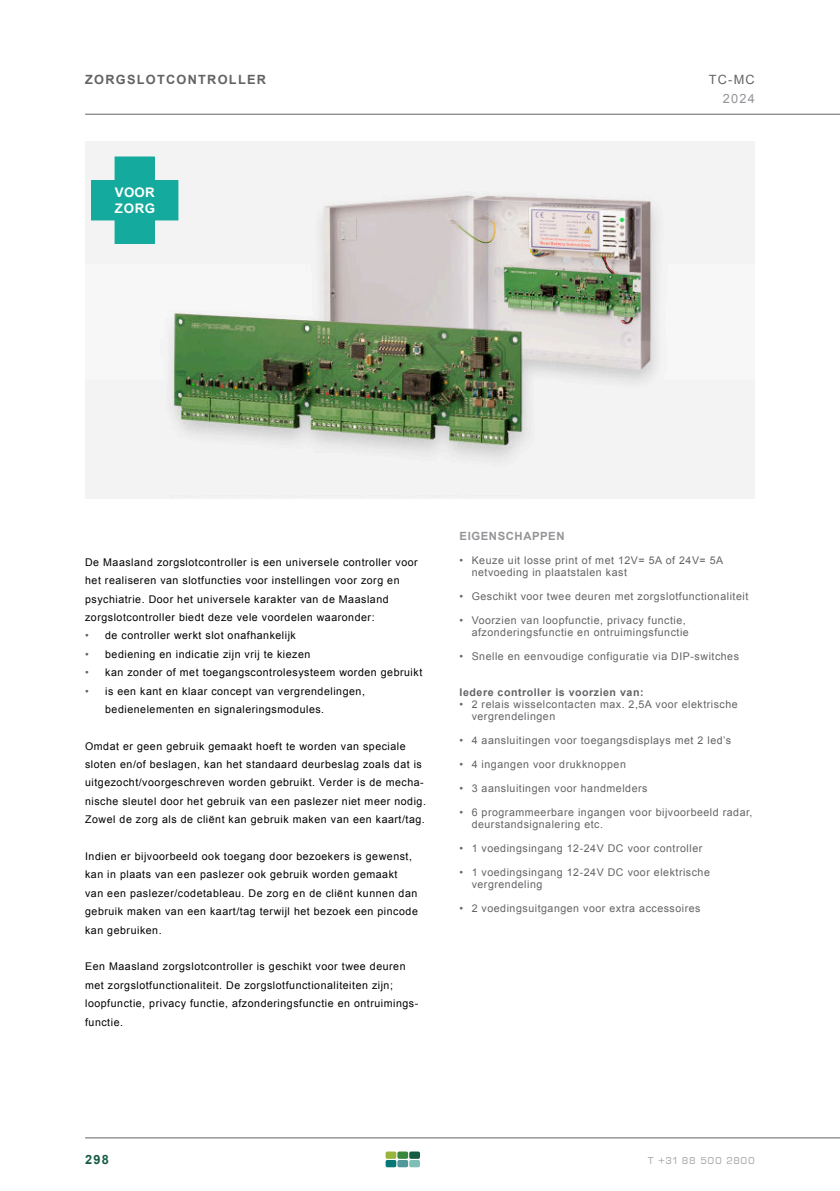
<style>
.page{position:relative;width:840px;height:1191px;background:#fff}
.page>*{position:absolute;margin:0;border:0;box-sizing:border-box;transform-origin:0 0}
.t1{font:700 13.2px/16px "Arial";letter-spacing:.03em;color:#fff}
.t2{font:700 12.8px "Arial";letter-spacing:.1em;color:#636366}
.t3{font:12.8px "Arial";color:#636366}
.t4{font:12.8px "Arial";color:#939598}
.t5{font:700 12.8px "Arial";color:#155c43}
.t6{font:12px "Eurostile DCD";letter-spacing:.05em;color:#adaeb2}
.t7{font:700 11.4px "Arial";letter-spacing:.05em;color:#939598}
.t8{font:10.6px/18.4px "Arial";letter-spacing:.05em;color:#000}
.t9{font:10.6px/12px "Arial";letter-spacing:.05em;color:#636366}
.t10{font:700 10.6px "Arial";letter-spacing:.05em;color:#636366}
.s1{color:#636366}
</style>
<div class="page">
<hr style="left:85px;top:1137px;width:754px;height:1px;background:#636366">
<svg style="left:385px;top:1151px;width:35px;height:16px"></svg>
<hr style="left:85px;top:114px;width:754px;height:1px;background:#636366">
<img style="left:85px;top:141px;width:669px;height:357px">
<div style="left:115px;top:157px;width:39px;height:86px;background:#14aa9d"></div>
<div style="left:91px;top:181px;width:87px;height:39px;background:#14aa9d"></div>
<p class="t2" style="left:85px;top:72px;width:182px">ZORGSLOTCONTROLLER</p>
<p class="t3" style="left:708px;top:75px;width:48px">TC-MC</p>
<p class="t1" style="left:115px;top:185px;width:42px">VOOR<br>ZORG</p>
<p class="t4" style="left:722px;top:91px;width:34px">2024</p>
<p class="t8" style="left:85px;top:554px;width:334px">De Maasland zorgslotcontroller is een universele controller voor het realiseren van slotfuncties voor instellingen voor zorg en psychiatrie. Door het universele karakter van de Maasland zorgslotcontroller biedt deze vele voordelen waaronder:</p>
<p class="t8" style="left:85px;top:627px;width:212px"><span class="s1">•</span> de controller werkt slot onafhankelijk</p>
<p class="t8" style="left:85px;top:646px;width:227px"><span class="s1">•</span> bediening en indicatie zijn vrij te kiezen</p>
<p class="t8" style="left:85px;top:664px;width:338px"><span class="s1">•</span> kan zonder of met toegangscontrolesysteem worden gebruikt</p>
<p class="t8" style="left:105px;top:682px;width:261px;text-indent:-20px"><span class="s1">•</span> is een kant en klaar concept van vergrendelingen, bedienelementen en signaleringsmodules.</p>
<p class="t8" style="left:85px;top:737px;width:342px">Omdat er geen gebruik gemaakt hoeft te worden van speciale sloten en/of beslagen, kan het standaard deurbeslag zoals dat is uitgezocht/voorgeschreven worden gebruikt. Verder is de mecha&shy;nische sleutel door het gebruik van een paslezer niet meer nodig.<br>Zowel de zorg als de cliënt kan gebruik maken van een kaart/tag.</p>
<p class="t8" style="left:85px;top:848px;width:334px">Indien er bijvoorbeeld ook toegang door bezoekers is gewenst, kan in plaats van een paslezer ook gebruik worden gemaakt van een paslezer/codetableau. De zorg en de cliënt kunnen dan gebruik maken van een kaart/tag terwijl het bezoek een pincode kan gebruiken.</p>
<p class="t8" style="left:85px;top:958px;width:334px">Een Maasland zorgslotcontroller is geschikt voor twee deuren met zorgslotfunctionaliteit. De zorgslotfunctionaliteiten zijn; loopfunctie, privacy functie, afzonderingsfunctie en ontruimings&shy;functie.</p>
<p class="t7" style="left:459px;top:529px;width:106px">EIGENSCHAPPEN</p>
<p class="t9" style="left:471px;top:555px;width:253px;text-indent:-12px">• Keuze uit losse print of met 12V= 5A of 24V= 5A netvoeding in plaatstalen kast</p>
<p class="t9" style="left:459px;top:591px;width:290px">• Geschikt voor twee deuren met zorgslotfunctionaliteit</p>
<p class="t9" style="left:459px;top:615px;width:230px;text-align:right">• Voorzien van loopfunctie, privacy functie, afzonderingsfunctie en ontruimingsfunctie</p>
<p class="t9" style="left:459px;top:651px;width:281px">• Snelle en eenvoudige configuratie via DIP-switches</p>
<p class="t10" style="left:459px;top:686px;width:185px">Iedere controller is voorzien van:</p>
<p class="t9" style="left:471px;top:699px;width:267px;text-indent:-12px">• 2 relais wisselcontacten max. 2,5A voor elektrische vergrendelingen</p>
<p class="t9" style="left:459px;top:735px;width:273px">• 4 aansluitingen voor toegangsdisplays met 2 led’s</p>
<p class="t9" style="left:459px;top:759px;width:168px">• 4 ingangen voor drukknoppen</p>
<p class="t9" style="left:459px;top:783px;width:189px">• 3 aansluitingen voor handmelders</p>
<p class="t9" style="left:471px;top:807px;width:282px;text-indent:-12px">• 6 programmeerbare ingangen voor bijvoorbeeld radar, deurstandsignalering etc.</p>
<p class="t9" style="left:459px;top:843px;width:244px">• 1 voedingsingang 12-24V DC voor controller</p>
<p class="t9" style="left:471px;top:867px;width:240px;text-indent:-12px">• 1 voedingsingang 12-24V DC voor elektrische vergrendeling</p>
<p class="t9" style="left:459px;top:903px;width:242px">• 2 voedingsuitgangen voor extra accessoires</p>
<p class="t5" style="left:85px;top:1152px;width:25px">298</p>
<p class="t6" style="left:647px;top:1153px;width:108px">t +31 88 500 2800</p>
</div>
